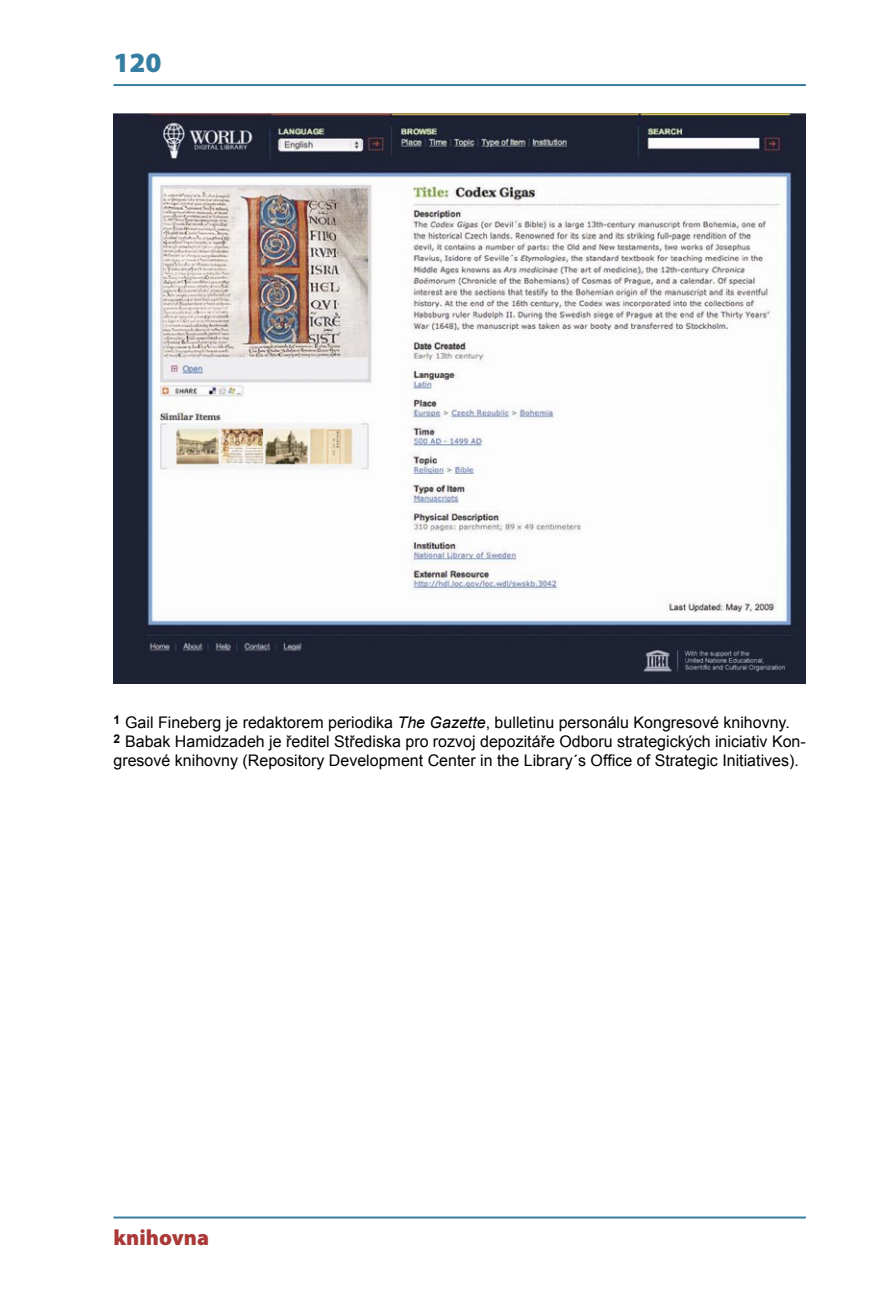
<style>
.page{position:relative;width:891px;height:1304px;background:#fff}
.page>*{position:absolute;margin:0;border:0;box-sizing:border-box;transform-origin:0 0}
.t1{font:900 28px "Myriad Pro";color:#367ea1}
.t2{font:900 22px "Myriad Pro";color:#aa3938}
.t3{font:16px/19.2px "Arial";color:#000}
.s1{font-style:italic}
</style>
<div class="page">
<hr style="left:113px;top:84px;width:692px;height:2px;background:#367ea1">
<hr style="left:113px;top:1216px;width:692px;height:2px;background:#367ea1">
<img style="left:113px;top:113px;width:692px;height:570px">
<p class="t1" style="left:113px;top:46px;width:50px">120</p>
<p class="t3" style="left:113px;top:713px;width:677px"><sup>1</sup> Gail Fineberg je redaktorem periodika <span class="s1">The Gazette</span>, bulletinu personálu Kongresové knihovny.</p>
<p class="t3" style="left:113px;top:732px;width:693px"><sup>2</sup> Babak Hamidzadeh je ředitel Střediska pro rozvoj depozitáře Odboru strategických iniciativ Kon&shy;gresové knihovny (Repository Development Center in the Library´s Office of Strategic Initiatives).</p>
<p class="t2" style="left:113px;top:1225px;width:97px">knihovna</p>
</div>
